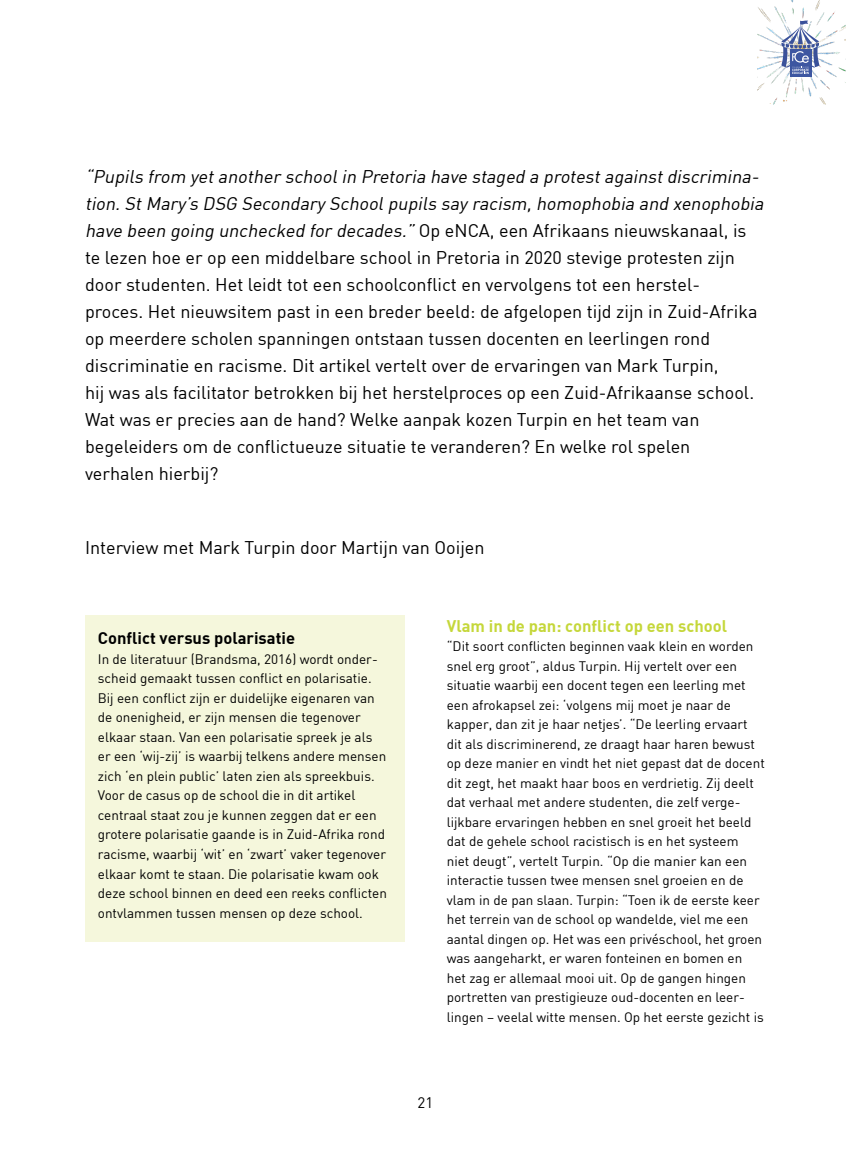
<style>
.page{position:relative;width:851px;height:1149px;background:#fff}
.page>*{position:absolute;margin:0;border:0;box-sizing:border-box;transform-origin:0 0}
.tekst{font:18px/27px "DIN";color:#000}
.tekst-2{font:italic 18px/27px "DIN";color:#000}
.inleidind{font:18px "DIN";color:#000}
.Subtitel_groen{font:16.5px "DIN Bold";color:#c5d73a}
.subtitel{font:16.5px "DIN Bold";color:#000}
.t1{font:15px "DIN";color:#000}
.tekst-3{font:13.5px/19.5px "DIN";color:#000}
.s1{font-style:normal}
</style>
<div class="page">
<img style="left:757px;top:0;width:88px;height:105px">
<div style="left:789px;top:49px;width:22px;height:28px;background:#3d56a1"></div>
<svg style="left:781px;top:21px;width:38px;height:53px"></svg>
<div style="left:85px;top:614px;width:319px;height:327px;background:#f5f7dc"></div>
<p class="tekst-2" style="left:85px;top:162px;width:683px">“Pupils from yetanother schoolin Pretoria have staged a protestagainstdiscrimina&shy;tion.StMary’s DSG Secondary Schoolpupils say racism,homophobia and xenophobia have been going unchecked for decades.” <span class="s1">Op eNCA, een Afrikaans nieuwskanaal, is<br>te lezen hoe er op een middelbare school in Pretoria in 2020 stevige protesten zijn door studenten. Het leidt tot een schoolconflict en vervolgens tot een herstel-</span></p>
<p class="tekst" style="left:85px;top:297px;width:673px">proces. Het nieuwsitem past in een breder beeld: de afgelopen tijd zijn in Zuid-Afrika op meerdere scholen spanningen ontstaan tussen docenten en leerlingen rond</p>
<p class="tekst" style="left:85px;top:351px;width:635px">discriminatie en racisme. Dit artikel vertelt over de ervaringen van Mark Turpin,</p>
<p class="tekst" style="left:85px;top:378px;width:670px">hij was als facilitator betrokken bij het herstelproces op een Zuid-Afrikaanse school.<br>Wat was er precies aan de hand? Welke aanpak kozen Turpin en het team van</p>
<p class="tekst" style="left:85px;top:432px;width:606px">begeleiders om de conflictueuze situatie te veranderen? En welke rol spelen</p>
<p class="tekst" style="left:85px;top:459px;width:135px">verhalen hierbij?</p>
<p class="inleidind" style="left:85px;top:536px;width:401px">Interview met Mark Turpin door Martijn van Ooijen</p>
<p class="subtitel" style="left:98px;top:627px;width:199px">Conflict versus polarisatie</p>
<p class="tekst-3" style="left:98px;top:648px;width:290px">In de literatuur (Brandsma, 2016) wordt onder&shy;scheid gemaakt tussen conflict en polarisatie.<br>Bij een conflict zijn er duidelijke eigenaren van de onenigheid, er zijn mensen die tegenover elkaar staan. Van een polarisatie spreek je als er een ‘wij-zij’ is waarbij telkens andere mensen zich ‘en plein public’ laten zien als spreekbuis.<br>Voor de casus op de school die in dit artikel centraal staat zou je kunnen zeggen dat er een grotere polarisatie gaande is in Zuid-Afrika rond racisme, waarbij ‘wit’ en ‘zwart’ vaker tegenover elkaar komt te staan. Die polarisatie kwam ook deze school binnen en deed een reeks conflicten ontvlammen tussen mensen op deze school.</p>
<p class="Subtitel_groen" style="left:446px;top:614px;width:282px">Vlam in de pan: conflict op een school</p>
<p class="tekst-3" style="left:446px;top:636px;width:319px">“Dit soort conflicten beginnen vaak klein en worden snel erg groot”, aldus Turpin. Hij vertelt over een situatie waarbij een docent tegen een leerling met een afrokapsel zei: ‘volgens mij moet je naar de kapper, dan zit je haar netjes’. “De leerling ervaart dit als discriminerend, ze draagt haar haren bewust op deze manier en vindt het niet gepast dat de docent dit zegt, het maakt haar boos en verdrietig. Zij deelt dat verhaal met andere studenten, die zelf verge&shy;lijkbare ervaringen hebben en snel groeit het beeld dat de gehele school racistisch is en het systeem<br>niet deugt”, vertelt Turpin. “Op die manier kan een interactie tussen twee mensen snel groeien en de vlam in de pan slaan. Turpin: “Toen ik de eerste keer het terrein van de school op wandelde, viel me een aantal dingen op. Het was een privéschool, het groen was aangeharkt, er waren fonteinen en bomen en het zag er allemaal mooi uit. Op de gangen hingen portretten van prestigieuze oud-docenten en leer-</p>
<p class="tekst-3" style="left:446px;top:1006px;width:318px">lingen – veelal witte mensen. Op het eerste gezicht is</p>
<p class="t1" style="left:417px;top:1092px;width:17px">21</p>
</div>
